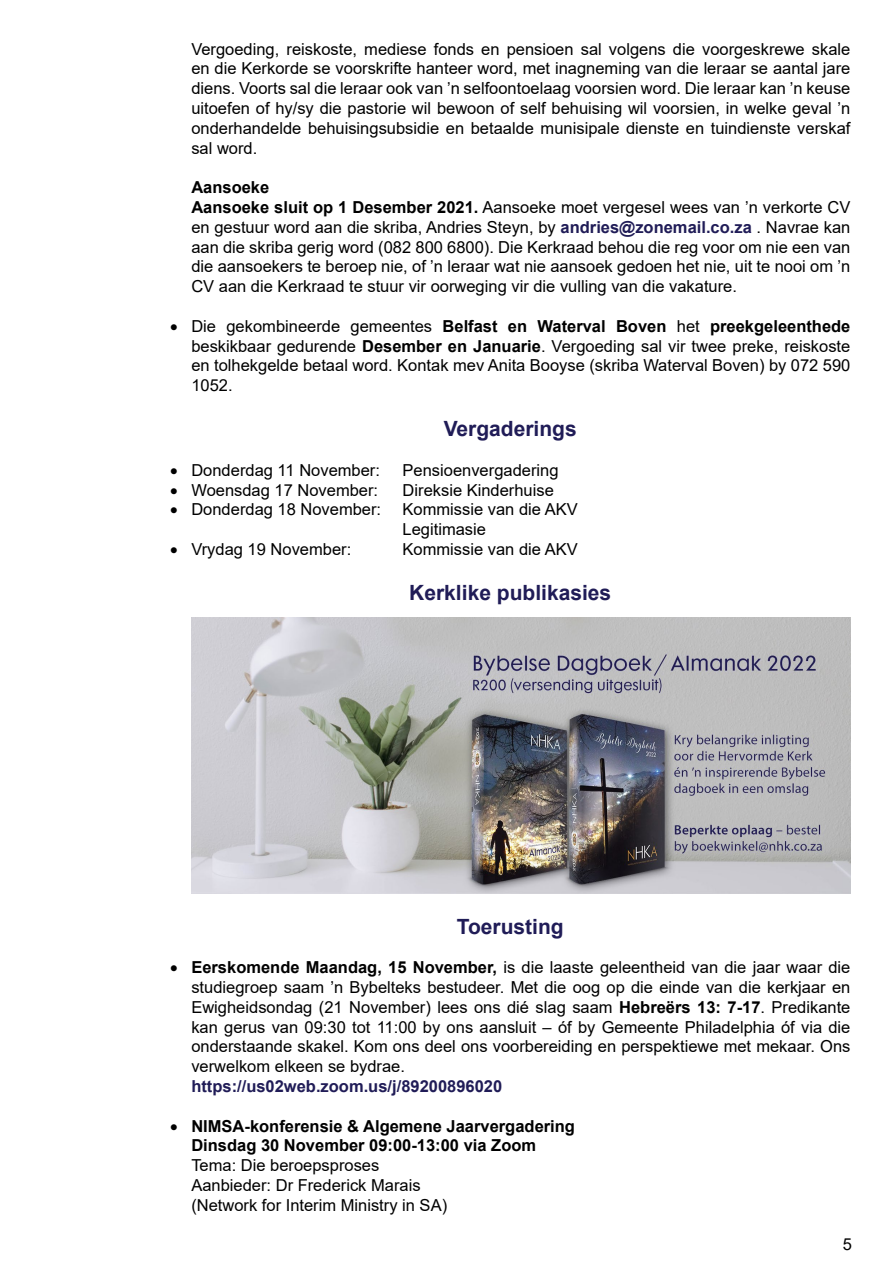
<style>
.page{position:relative;width:893px;height:1263px;background:#fff}
.page>*{position:absolute;margin:0;border:0;box-sizing:border-box;transform-origin:0 0}
.t1{font:700 21px "Arial";color:#201c57}
.t2{font:16.5px/19.8px "Arial";color:#000;text-align:justify}
.t3{font:700 16.5px/19.8px "Arial";color:#000}
.t4{font:700 16.5px "Arial";color:#201c57}
.s1{font-weight:700}
.s2{font-weight:700;color:#201c57}
</style>
<div class="page">
<img style="left:191px;top:617px;width:659px;height:277px">
<p class="t2" style="left:191px;top:39px;width:661px">Vergoeding, reiskoste, mediese fonds en pensioen sal volgens die voorgeskrewe skale en die Kerkorde se voorskrifte hanteer word, met inagneming van die leraar se aantal jare diens. Voorts sal die leraar ook van ’n selfoontoelaag voorsien word. Die leraar kan ’n keuse uitoefen of hy/sy die pastorie wil bewoon of self behuising wil voorsien, in welke geval ’n onderhandelde behuisingsubsidie en betaalde munisipale dienste en tuindienste verskaf sal word.</p>
<p class="t2" style="left:191px;top:177px;width:661px;text-align:left"><span class="s1">Aansoeke<br>Aansoeke sluit op 1 Desember 2021.</span> Aansoeke moet vergesel wees van ’n verkorte CV en gestuur word aan die skriba, Andries Steyn, by <span class="s2">andries@zonemail.co.za</span> . Navrae kan aan die skriba gerig word (082 800 6800). Die Kerkraad behou die reg voor om nie een van die aansoekers te beroep nie, of ’n leraar wat nie aansoek gedoen het nie, uit te nooi om ’n CV aan die Kerkraad te stuur vir oorweging vir die vulling van die vakature.</p>
<p class="t2" style="left:191px;top:316px;width:661px;text-indent:-21px">• Die gekombineerde gemeentes <span class="s1">Belfast en Waterval Boven</span> het <span class="s1">preekgeleenthede </span>beskikbaar gedurende <span class="s1">Desember en Januarie</span>. Vergoeding sal vir twee preke, reiskoste en tolhekgelde betaal word. Kontak mev Anita Booyse (skriba Waterval Boven) by 072 590<br>1052.</p>
<p class="t1" style="left:444px;top:414px;width:135px">Vergaderings</p>
<p class="t2" style="left:170px;top:460px;width:211px">• Donderdag 11 November:</p>
<p class="t2" style="left:403px;top:460px;width:157px">Pensioenvergadering</p>
<p class="t2" style="left:170px;top:480px;width:210px">• Woensdag 17 November:</p>
<p class="t2" style="left:403px;top:480px;width:153px">Direksie Kinderhuise</p>
<p class="t2" style="left:170px;top:500px;width:213px">• Donderdag 18 November:</p>
<p class="t2" style="left:403px;top:500px;width:177px">Kommissie van die AKV<br>Legitimasie</p>
<p class="t2" style="left:170px;top:539px;width:183px">• Vrydag 19 November:</p>
<p class="t2" style="left:403px;top:539px;width:177px">Kommissie van die AKV</p>
<p class="t1" style="left:409px;top:578px;width:203px">Kerklike publikasies</p>
<p class="t1" style="left:457px;top:911px;width:108px">Toerusting</p>
<p class="t2" style="left:191px;top:957px;width:661px;text-indent:-21px">• <span class="s1">Eerskomende Maandag, 15 November,</span> is die laaste geleentheid van die jaar waar die studiegroep saam ’n Bybelteks bestudeer. Met die oog op die einde van die kerkjaar en Ewigheidsondag (21 November) lees ons dié slag saam <span class="s1">Hebreërs 13: 7-17</span>. Predikante kan gerus van 09:30 tot 11:00 by ons aansluit – óf by Gemeente Philadelphia óf via die onderstaande skakel. Kom ons deel ons voorbereiding en perspektiewe met mekaar. Ons verwelkom elkeen se bydrae.</p>
<p class="t4" style="left:191px;top:1075px;width:312px">https://us02web.zoom.us/j/89200896020</p>
<p class="t3" style="left:191px;top:1116px;width:385px;text-indent:-21px">• NIMSA-konferensie &amp; Algemene Jaarvergadering<br>Dinsdag 30 November 09:00-13:00 via Zoom</p>
<p class="t2" style="left:191px;top:1155px;width:257px;text-align:left">Tema: Die beroepsproses<br>Aanbieder: Dr Frederick Marais (Network for Interim Ministry in SA)</p>
<p class="t2" style="left:843px;top:1234px;width:11px">5</p>
</div>
